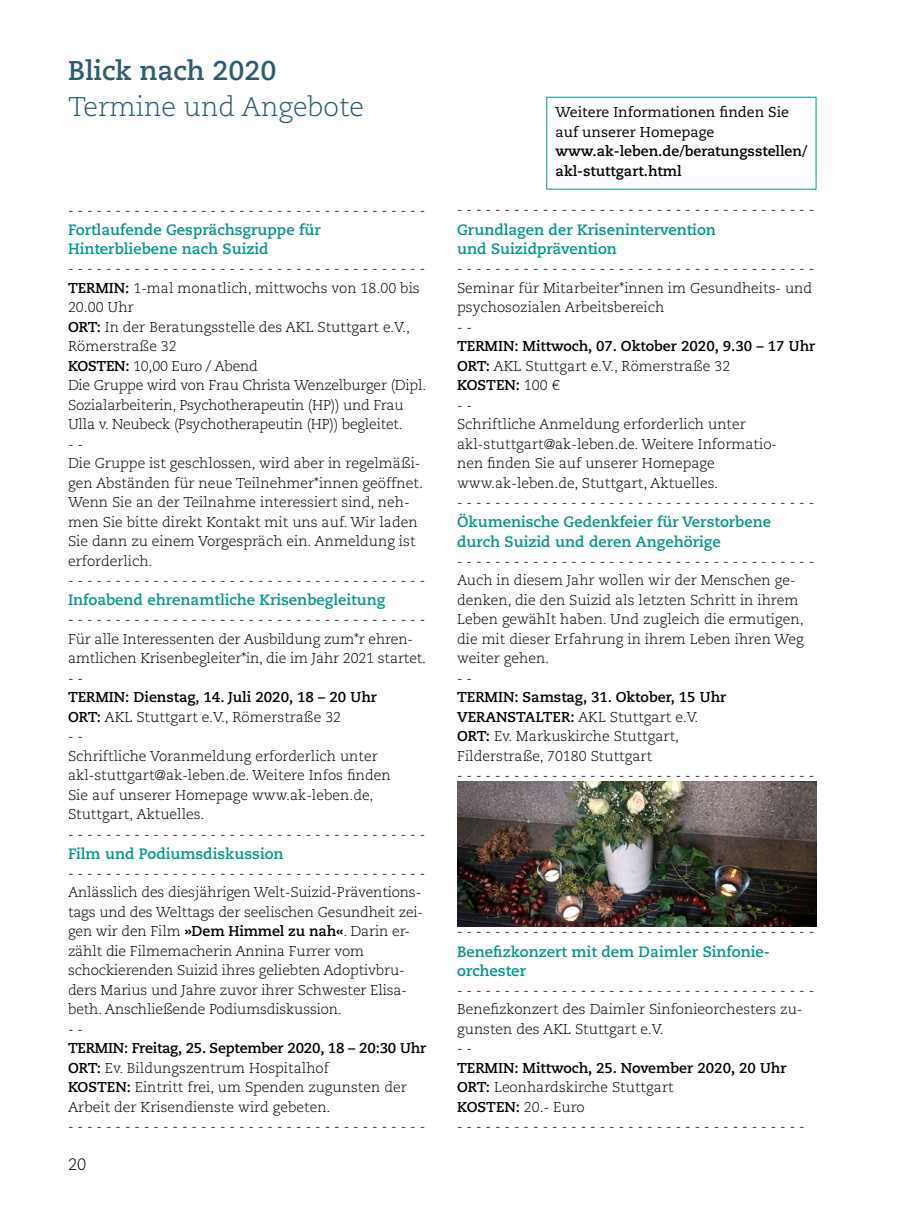
<style>
.page{position:relative;width:910px;height:1208px;background:#fff}
.page>*{position:absolute;margin:0;border:0;box-sizing:border-box;transform-origin:0 0}
.t1{font:300 27px "Caecilia LT Std";color:#2e5c6e}
.t2{font:700 27px "Caecilia LT Std";color:#2e5c6e}
.t3{font:300 16.5px "Caecilia LT Std";color:#000}
.t4{font:700 15px/19.5px "Caecilia LT Std";color:#00988a}
.t5{font:300 14.25px/19.5px "Caecilia LT Std";color:#000}
.t6{font:700 14.25px/19.5px "Caecilia LT Std";color:#000}
.t7{font:14.25px/19.5px "Caecilia LT Std";color:#000}
.s1{font-weight:700}
.s2{font-weight:300}
</style>
<div class="page">
<img style="left:457px;top:781px;width:359px;height:146px">
<h1 class="t2" style="left:68px;top:55px;width:210px">Blick nach 2020</h1>
<h1 class="t1" style="left:68px;top:92px;width:298px">Termine und Angebote</h1>
<p class="t5" style="left:68px;top:200px;width:359px">- - - - - - - - - - - - - - - - - - - - - - - - - - - - - - - - - - - - - -</p>
<p class="t4" style="left:68px;top:220px;width:254px">Fortlaufende Gesprächsgruppe für<br>Hinterbliebene nach Suizid</p>
<p class="t5" style="left:68px;top:259px;width:360px">- - - - - - - - - - - - - - - - - - - - - - - - - - - - - - - - - - - - - - <span class="s1">TERMIN:</span> 1-mal monatlich, mittwochs von 18.00 bis 20.00 Uhr<br><span class="s1">ORT:</span> In der Beratungsstelle des AKL Stuttgart e.V., Römerstraße 32<br><span class="s1">KOSTEN:</span> 10,00 Euro / Abend<br>Die Gruppe wird von Frau Christa Wenzelburger (Dipl.<br>Sozialarbeiterin, Psychotherapeutin (HP)) und Frau Ulla v. Neubeck (Psychotherapeutin (HP)) begleitet.</p>
<p class="t5" style="left:68px;top:434px;width:356px">- -<br>Die Gruppe ist geschlossen, wird aber in regelmäßi&shy;gen Abständen für neue Teilnehmer*innen geöffnet.<br>Wenn Sie an der Teilnahme interessiert sind, neh&shy;men Sie bitte direkt Kontakt mit uns auf. Wir laden Sie dann zu einem Vorgespräch ein. Anmeldung ist erforderlich.</p>
<p class="t5" style="left:68px;top:571px;width:359px">- - - - - - - - - - - - - - - - - - - - - - - - - - - - - - - - - - - - - -</p>
<p class="t4" style="left:68px;top:591px;width:319px">Infoabend ehrenamtliche Krisenbegleitung</p>
<p class="t5" style="left:68px;top:610px;width:360px">- - - - - - - - - - - - - - - - - - - - - - - - - - - - - - - - - - - - - -<br>Für alle Interessenten der Ausbildung zum*r ehren&shy;amtlichen Krisenbegleiter*in, die im Jahr 2021 startet.</p>
<p class="t5" style="left:68px;top:668px;width:17px">- -</p>
<p class="t6" style="left:68px;top:687px;width:310px">TERMIN: Dienstag, 14. Juli 2020, 18 – 20 Uhr<br>ORT: <span class="s2">AKL Stuttgart e.V., Römerstraße 32</span></p>
<p class="t5" style="left:68px;top:727px;width:324px">- -<br>Schriftliche Voranmeldung erforderlich unter akl-stuttgart@ak-leben.de. Weitere Infos finden Sie auf unserer Homepage www.ak-leben.de, Stuttgart, Aktuelles.</p>
<p class="t5" style="left:68px;top:824px;width:359px">- - - - - - - - - - - - - - - - - - - - - - - - - - - - - - - - - - - - - -</p>
<p class="t4" style="left:68px;top:844px;width:217px">Film und Podiumsdiskussion</p>
<p class="t5" style="left:68px;top:863px;width:359px">- - - - - - - - - - - - - - - - - - - - - - - - - - - - - - - - - - - - - - Anlässlich des diesjährigen Welt-Suizid-Präventions&shy;tags und des Welttags der seelischen Gesundheit zei&shy;gen wir den Film <span class="s1">»Dem Himmel zu nah«</span>. Darin er&shy;zählt die Filmemacherin Annina Furrer vom schockierenden Suizid ihres geliebten Adoptivbru&shy;ders Marius und Jahre zuvor ihrer Schwester Elisa&shy;beth. Anschließende Podiumsdiskussion.</p>
<p class="t5" style="left:68px;top:1019px;width:17px">- -</p>
<p class="t5" style="left:68px;top:1039px;width:360px"><span class="s1">TERMIN: Freitag, 25. September 2020, 18 – 20:30 Uhr ORT:</span> Ev. Bildungszentrum Hospitalhof<br><span class="s1">KOSTEN:</span> Eintritt frei, um Spenden zugunsten der Arbeit der Krisendienste wird gebeten.</p>
<p class="t5" style="left:68px;top:1117px;width:359px">- - - - - - - - - - - - - - - - - - - - - - - - - - - - - - - - - - - - - -</p>
<p class="t3" style="left:68px;top:1155px;width:20px">20</p>
<p class="t7" style="left:556px;top:103px;width:235px">Weitere Informationen finden Sie auf unserer Homepage</p>
<p class="t6" style="left:556px;top:142px;width:253px">www.ak-leben.de/beratungsstellen/ akl-stuttgart.html</p>
<p class="t5" style="left:457px;top:200px;width:359px">- - - - - - - - - - - - - - - - - - - - - - - - - - - - - - - - - - - - - -</p>
<p class="t4" style="left:457px;top:220px;width:260px">Grundlagen der Krisenintervention und Suizidprävention</p>
<p class="t5" style="left:457px;top:259px;width:359px">- - - - - - - - - - - - - - - - - - - - - - - - - - - - - - - - - - - - - -<br>Seminar für Mitarbeiter*innen im Gesundheits- und psychosozialen Arbeitsbereich</p>
<p class="t5" style="left:457px;top:317px;width:17px">- -</p>
<p class="t6" style="left:457px;top:336px;width:360px">TERMIN: Mittwoch, 07. Oktober 2020, 9.30 – 17 Uhr<br>ORT: <span class="s2">AKL Stuttgart e.V., Römerstraße 32<br></span>KOSTEN: <span class="s2">100 €</span></p>
<p class="t5" style="left:457px;top:395px;width:321px">- -<br>Schriftliche Anmeldung erforderlich unter akl-stuttgart@ak-leben.de. Weitere Informatio&shy;nen finden Sie auf unserer Homepage www.ak-leben.de, Stuttgart, Aktuelles.</p>
<p class="t5" style="left:457px;top:493px;width:359px">- - - - - - - - - - - - - - - - - - - - - - - - - - - - - - - - - - - - - -</p>
<p class="t4" style="left:457px;top:513px;width:316px">Ökumenische Gedenkfeier für Verstorbene durch Suizid und deren Angehörige</p>
<p class="t5" style="left:457px;top:551px;width:359px">- - - - - - - - - - - - - - - - - - - - - - - - - - - - - - - - - - - - - - Auch in diesem Jahr wollen wir der Menschen ge&shy;denken, die den Suizid als letzten Schritt in ihrem Leben gewählt haben. Und zugleich die ermutigen, die mit dieser Erfahrung in ihrem Leben ihren Weg weiter gehen.</p>
<p class="t5" style="left:457px;top:668px;width:17px">- -</p>
<p class="t5" style="left:457px;top:688px;width:271px"><span class="s1">TERMIN: Samstag, 31. Oktober, 15 Uhr VERANSTALTER:</span> AKL Stuttgart e.V.<br><span class="s1">ORT:</span> Ev. Markuskirche Stuttgart, Filderstraße, 70180 Stuttgart</p>
<p class="t5" style="left:457px;top:766px;width:359px">- - - - - - - - - - - - - - - - - - - - - - - - - - - - - - - - - - - - - -</p>
<p class="t5" style="left:457px;top:922px;width:359px">- - - - - - - - - - - - - - - - - - - - - - - - - - - - - - - - - - - - - -</p>
<p class="t4" style="left:457px;top:942px;width:314px">Benefizkonzert mit dem Daimler Sinfonie&shy;orchester</p>
<p class="t5" style="left:457px;top:980px;width:359px">- - - - - - - - - - - - - - - - - - - - - - - - - - - - - - - - - - - - - -<br>Benefizkonzert des Daimler Sinfonieorchesters zu&shy;gunsten des AKL Stuttgart e.V.</p>
<p class="t5" style="left:457px;top:1039px;width:17px">- -</p>
<p class="t6" style="left:457px;top:1058px;width:331px">TERMIN: Mittwoch, 25. November 2020, 20 Uhr<br>ORT: <span class="s2">Leonhardskirche Stuttgart<br></span>KOSTEN: <span class="s2">20.- Euro</span></p>
<p class="t5" style="left:457px;top:1117px;width:349px">- - - - - - - - - - - - - - - - - - - - - - - - - - - - - - - - - - - - -</p>
</div>
